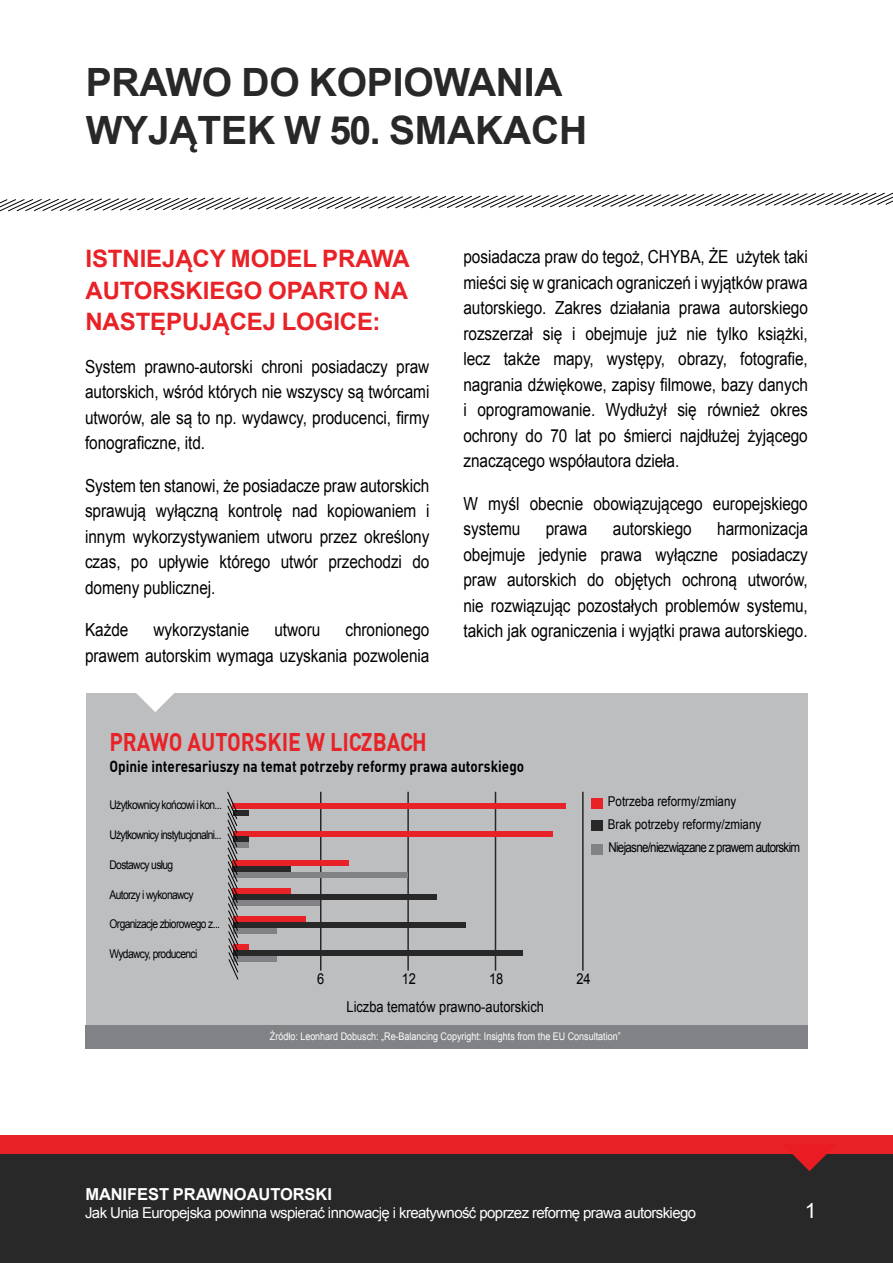
<style>
.page{position:relative;width:893px;height:1263px;background:#fff}
.page>*{position:absolute;margin:0;border:0;box-sizing:border-box;transform-origin:0 0}
.t1{font:700 39px/47.5px "Arial";letter-spacing:-.005em;color:#292829}
.t2{font:700 25.05px "DIN";color:#e82227;scale:.85 1}
.t3{font:700 24px/31.5px "Arial";letter-spacing:-.005em;color:#e82227}
.t4{font:21px "Arial";color:#fff}
.t5{font:18px/25.5px "Arial";letter-spacing:-.005em;color:#000;text-align:justify;scale:.86 1}
.t6{font:700 16.5px "Arial";letter-spacing:-.005em;color:#fff}
.t7{font:700 15.75px "DIN";color:#000;scale:.85 1}
.t8{font:15px "Arial";letter-spacing:-.04em;color:#fff}
.t9{font:15px "Arial";color:#000;scale:.86 1}
.t10{font:13.5px/22.8px "Arial";color:#000;scale:.86 1}
.t11{font:12px "Arial";letter-spacing:-.06em;color:#000;scale:.86 1}
.t12{font:10.5px "Arial";color:#fff;scale:.86 1}
</style>
<div class="page">
<div style="left:0;top:1146px;width:893px;height:117px;background:#292829"></div>
<div style="left:0;top:1135px;width:893px;height:18px;background:#e82227"></div>
<svg style="left:782px;top:1153px;width:55px;height:18px"></svg>
<svg style="left:0;top:192px;width:893px;height:20px"></svg>
<div style="left:86px;top:693px;width:722px;height:343px;background:#bcbec0"></div>
<svg style="left:136px;top:693px;width:38px;height:19px"></svg>
<div style="left:85px;top:1026px;width:723px;height:23px;background:#808285"></div>
<hr style="left:320px;top:792px;width:1px;height:179px;background:#292829">
<hr style="left:407px;top:792px;width:2px;height:179px;background:#292829">
<hr style="left:495px;top:792px;width:1px;height:179px;background:#292829">
<hr style="left:582px;top:792px;width:2px;height:179px;background:#292829">
<div style="left:233px;top:803px;width:333px;height:6px;background:#e82227"></div>
<div style="left:233px;top:831px;width:319px;height:6px;background:#e82227"></div>
<div style="left:233px;top:860px;width:116px;height:6px;background:#e82227"></div>
<div style="left:233px;top:888px;width:58px;height:6px;background:#e82227"></div>
<div style="left:233px;top:916px;width:72px;height:6px;background:#e82227"></div>
<div style="left:233px;top:944px;width:16px;height:5px;background:#e82227"></div>
<div style="left:591px;top:798px;width:12px;height:11px;background:#e82227"></div>
<div style="left:591px;top:821px;width:12px;height:10px;background:#292829"></div>
<div style="left:591px;top:844px;width:12px;height:10px;background:#808285"></div>
<div style="left:233px;top:809px;width:16px;height:6px;background:#292829"></div>
<div style="left:233px;top:836px;width:16px;height:6px;background:#292829"></div>
<div style="left:233px;top:866px;width:58px;height:6px;background:#292829"></div>
<div style="left:233px;top:894px;width:203px;height:6px;background:#292829"></div>
<div style="left:233px;top:922px;width:233px;height:6px;background:#292829"></div>
<div style="left:233px;top:949px;width:290px;height:6px;background:#292829"></div>
<div style="left:233px;top:842px;width:16px;height:6px;background:#808285"></div>
<div style="left:233px;top:872px;width:174px;height:6px;background:#808285"></div>
<div style="left:233px;top:900px;width:87px;height:6px;background:#808285"></div>
<div style="left:233px;top:928px;width:43px;height:6px;background:#808285"></div>
<div style="left:233px;top:955px;width:43px;height:6px;background:#808285"></div>
<svg style="left:227px;top:791px;width:12px;height:189px"></svg>
<h1 class="t1" style="left:86px;top:59px;width:503px;text-indent:156px">DO KOPIOWANIA<br>WYJĄTEK W 50. SMAKACH</h1>
<h1 class="t1" style="left:86px;top:59px;width:56px">PRAWO</h1>
<h3 class="t3" style="left:85px;top:243px;width:326px">ISTNIEJĄCY MODEL PRAWA<br>AUTORSKIE</h3>
<h3 class="t3" style="left:225px;top:275px;width:61px">GO OPARTO</h3>
<h3 class="t3" style="left:85px;top:275px;width:306px;text-indent:288px">NA<br>NASTĘPUJĄCEJ LOGICE:</h3>
<p class="t5" style="left:85px;top:354px;width:402px">System prawno-autorski chroni posiadaczy praw autorskich, wśród których nie wszyscy są twórcami utworów, ale są to np. wydawcy, producenci, firmy fonograficzne, itd.</p>
<p class="t5" style="left:85px;top:473px;width:402px">System ten stanowi, że posiadacze praw autorskich sprawują wyłączną kontrolę nad kopiowaniem i innym wykorzystywaniem utworu przez określony czas, po upływie którego utwór przechodzi do domeny publicznej.</p>
<p class="t5" style="left:85px;top:617px;width:52px">Każde</p>
<p class="t5" style="left:154px;top:617px;width:113px">wykorzystanie</p>
<p class="t5" style="left:274px;top:617px;width:55px">utworu</p>
<p class="t5" style="left:85px;top:617px;width:402px;text-align:right">chronionego<br>prawem autorskim wymaga uzyskania pozwolenia</p>
<p class="t5" style="left:463px;top:244px;width:402px">posiadacza praw do tegoż, CHYBA, ŻE użytek taki mieści się w granicach ograniczeń i wyjątków prawa autorskiego. Zakres działania prawa autorskiego rozszerzał się i obejmuje już nie tylko książki, lecz także mapy, występy, obrazy, fotografie, nagrania dźwiękowe, zapisy filmowe, bazy danych i oprogramowanie. Wydłużył się również okres ochrony do 70 lat po śmierci najdłużej żyjącego znaczącego współautora dzieła.</p>
<p class="t5" style="left:463px;top:490px;width:402px">W myśl obecnie obowiązującego europejskiego systemu</p>
<p class="t5" style="left:463px;top:516px;width:402px;text-indent:254px">harmonizacja obejmuje jedynie prawa wyłączne posiadaczy praw autorskich do objętych ochroną utworów, nie rozwiązując pozostałych problemów systemu, takich jak ograniczenia i wyjątki prawa autorskiego.</p>
<p class="t5" style="left:546px;top:516px;width:50px">prawa</p>
<p class="t5" style="left:613px;top:516px;width:93px">autorskiego</p>
<h2 class="t2" style="left:109px;top:725px;width:375px">Prawo autorskie w liczbach</h2>
<p class="t7" style="left:109px;top:756px;width:489px">Opinie interesariuszy na temat potrzeby reformy prawa autorskiego</p>
<p class="t11" style="left:109px;top:797px;width:132px">Użytkownicy końcowi i kon...</p>
<p class="t11" style="left:109px;top:827px;width:132px">Użytkownicy instytucjonalni...</p>
<p class="t11" style="left:109px;top:856px;width:76px">Dostawcy usług</p>
<p class="t11" style="left:109px;top:886px;width:99px">Autorzy i wykonawcy</p>
<p class="t11" style="left:109px;top:916px;width:130px">Organizacje zbiorowego z...</p>
<p class="t11" style="left:109px;top:946px;width:104px">Wydawcy, producenci</p>
<p class="t9" style="left:317px;top:968px;width:10px">6</p>
<p class="t9" style="left:402px;top:968px;width:18px">12</p>
<p class="t9" style="left:489px;top:968px;width:18px">18</p>
<p class="t9" style="left:576px;top:968px;width:18px">24</p>
<p class="t9" style="left:347px;top:996px;width:231px">Liczba tematów prawno-autorskich</p>
<p class="t10" style="left:608px;top:790px;width:225px">Potrzeba reformy/zmiany<br>Brak potrzeby reformy/zmiany<br>N iejasne/niezwiązane z prawem autorskim</p>
<p class="t12" style="left:270px;top:1029px;width:409px">Źródło: Leonhard Dobusch: „Re-Balancing Copyright: I nsights from the EU Consultation”</p>
<p class="t6" style="left:85px;top:1183px;width:248px">MANIFEST PRAWNOAUTORSKI</p>
<p class="t8" style="left:85px;top:1202px;width:613px">Jak Unia Europejska powinna wspierać innowację i kreatywność poprzez reformę prawa autorskiego</p>
<p class="t4" style="left:805px;top:1196px;width:13px">1</p>
</div>
